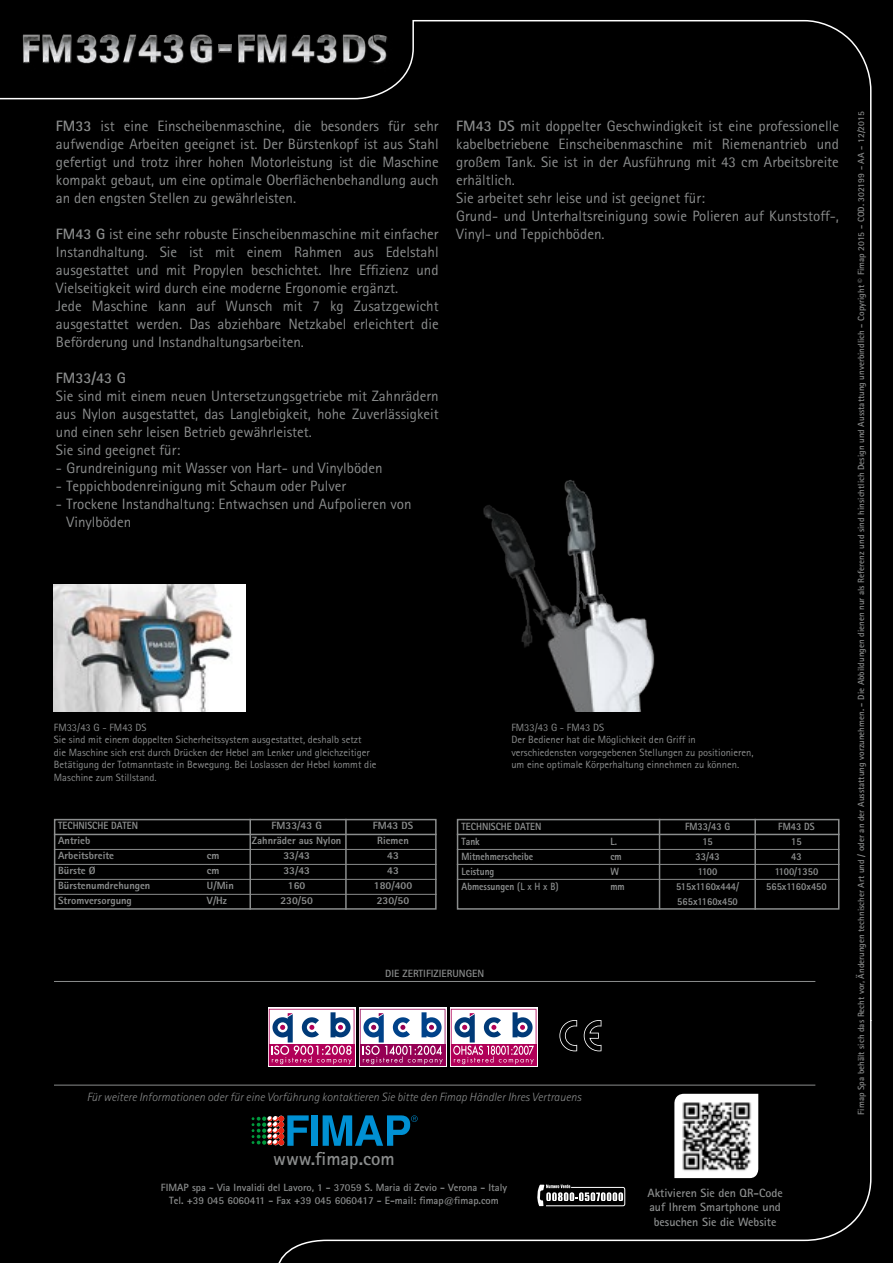
<style>
.page{position:relative;width:893px;height:1263px;background:#000}
.page>*{position:absolute;margin:0;border:0;box-sizing:border-box;transform-origin:0 0}
.t1{font:700 18.75px "Rotis Sans Serif";color:#8b8d8d}
.t2{font:15px/18px "Rotis Sans Serif";color:#8b8d8d}
.t3{font:700 15px "Rotis Sans Serif";color:#8b8d8d}
.t4{font:italic 300 12px "Rotis Sans Serif";color:#8b8d8d}
.t5{font:700 12px/14.4px "Rotis Sans Serif";color:#8b8d8d;text-align:center}
.t6{font:10.5px/12.6px "Rotis Sans Serif";color:#8b8d8d}
.t7{font:800 10.5px "Rotis Sans Serif";color:#8b8d8d;scale:.9 1}
.t8{font:800 10.5px "Rotis Sans Serif";color:#8b8d8d}
.t9{font:700 10.5px/13.5px "Rotis Sans Serif";color:#8b8d8d;text-align:center}
.t10{font:700 9px "Rotis Sans Serif";color:#8b8d8d}
.s1{font-weight:700}
</style>
<div class="page">
<img style="left:431px;top:452px;width:356px;height:259px">
<img style="left:54px;top:584px;width:191px;height:127px">
<img style="left:17px;top:24px;width:2px;height:60px">
<img style="left:19px;top:24px;width:35px;height:60px">
<img style="left:207px;top:24px;width:62px;height:60px">
<img style="left:207px;top:24px;width:47px;height:51px">
<img style="left:54px;top:24px;width:46px;height:60px">
<img style="left:269px;top:24px;width:51px;height:60px">
<img style="left:184px;top:24px;width:23px;height:60px">
<img style="left:159px;top:24px;width:25px;height:60px">
<svg style="left:77px;top:35px;width:106px;height:28px"></svg>
<img style="left:100px;top:24px;width:59px;height:60px">
<svg style="left:190px;top:35px;width:22px;height:28px"></svg>
<img style="left:320px;top:24px;width:25px;height:60px">
<svg style="left:343px;top:35px;width:2px;height:28px"></svg>
<img style="left:345px;top:24px;width:48px;height:60px">
<hr style="left:54px;top:981px;width:761px;height:1px;background:#8b8d8d">
<div style="left:54px;top:819px;width:383px;height:91px;border:2px solid #8b8d8d"></div>
<div style="left:457px;top:819px;width:382px;height:91px;border:2px solid #8b8d8d"></div>
<hr style="left:54px;top:834px;width:383px;height:1px;background:#8b8d8d">
<hr style="left:54px;top:849px;width:383px;height:1px;background:#8b8d8d">
<hr style="left:54px;top:864px;width:383px;height:1px;background:#8b8d8d">
<hr style="left:54px;top:879px;width:383px;height:1px;background:#8b8d8d">
<hr style="left:54px;top:894px;width:383px;height:1px;background:#8b8d8d">
<hr style="left:457px;top:834px;width:382px;height:1px;background:#8b8d8d">
<hr style="left:457px;top:849px;width:382px;height:1px;background:#8b8d8d">
<hr style="left:457px;top:864px;width:382px;height:1px;background:#8b8d8d">
<hr style="left:457px;top:879px;width:382px;height:1px;background:#8b8d8d">
<hr style="left:249px;top:819px;width:2px;height:91px;background:#8b8d8d">
<hr style="left:345px;top:819px;width:2px;height:91px;background:#8b8d8d">
<hr style="left:659px;top:819px;width:1px;height:91px;background:#8b8d8d">
<hr style="left:754px;top:819px;width:2px;height:91px;background:#8b8d8d">
<hr style="left:54px;top:1085px;width:761px;height:1px;background:#8b8d8d">
<img style="left:680px;top:1100px;width:72px;height:71px">
<p class="t2" style="left:56px;top:117px;width:384px;text-align:justify"><span class="s1">FM33</span> ist eine Einscheibenmaschine, die besonders für sehr aufwendige Arbeiten geeignet ist. Der Bürstenkopf ist aus Stahl gefertigt und trotz ihrer hohen Motorleistung ist die Maschine kompakt gebaut, um eine optimale Oberflächenbehandlung auch an den engsten Stellen zu gewährleisten.</p>
<p class="t2" style="left:56px;top:225px;width:384px"><span class="s1">FM43 G</span> ist eine sehr robuste Einscheibenmaschine mit einfacher Instandhaltung. Sie ist mit einem Rahmen aus Edelstahl ausgestattet und mit Propylen beschichtet. Ihre Effizienz und Vielseitigkeit wird durch eine moderne Ergonomie ergänzt.<br>Jede Maschine kann auf Wunsch mit 7 kg Zusatzgewicht ausgestattet werden. Das abziehbare Netzkabel erleichtert die Beförderung und Instandhaltungsarbeiten.</p>
<p class="t3" style="left:56px;top:368px;width:71px">FM33/43 G</p>
<p class="t2" style="left:56px;top:387px;width:384px">Sie sind mit einem neuen Untersetzungsgetriebe mit Zahnrädern aus Nylon ausgestattet, das Langlebigkeit, hohe Zuverlässigkeit und einen sehr leisen Betrieb gewährleistet.<br>Sie sind geeignet für:</p>
<p class="t2" style="left:56px;top:459px;width:328px">- Grundreinigung mit Wasser von Hart- und Vinylböden</p>
<p class="t2" style="left:56px;top:477px;width:292px">- Teppichbodenreinigung mit Schaum oder Pulver</p>
<p class="t2" style="left:67px;top:495px;width:346px;text-indent:-11px">- Trockene Instandhaltung: Entwachsen und Aufpolieren von<br>Vinylböden</p>
<p class="t2" style="left:456px;top:117px;width:384px"><span class="s1">FM43 DS</span> mit doppelter Geschwindigkeit ist eine professionelle kabelbetriebene Einscheibenmaschine mit Riemenantrieb und großem Tank. Sie ist in der Ausführung mit 43 cm Arbeitsbreite erhältlich.<br>Sie arbeitet sehr leise und ist geeignet für:<br>Grund- und Unterhaltsreinigung sowie Polieren auf Kunststoff-, Vinyl- und Teppichböden.</p>
<p class="t6" style="left:54px;top:721px;width:324px">FM33/43 G - FM43 DS<br>Sie sind mit einem doppelten Sicherheitssystem ausgestattet, deshalb setzt die Maschine sich erst durch Drücken der Hebel am Lenker und gleichzeitiger Betätigung der Totmanntaste in Bewegung. Bei Loslassen der Hebel kommt die Maschine zum Stillstand.</p>
<p class="t7" style="left:58px;top:819px;width:90px">TECHNISCHE DATEN</p>
<p class="t8" style="left:272px;top:819px;width:52px">FM33/43 G</p>
<p class="t8" style="left:373px;top:819px;width:42px">FM43 DS</p>
<p class="t8" style="left:58px;top:834px;width:34px">Antrieb</p>
<p class="t8" style="left:252px;top:834px;width:91px">Zahnräder aus Nylon</p>
<p class="t8" style="left:377px;top:834px;width:33px">Riemen</p>
<p class="t8" style="left:58px;top:849px;width:57px">Arbeitsbreite</p>
<p class="t8" style="left:207px;top:849px;width:14px">cm</p>
<p class="t8" style="left:283px;top:849px;width:28px">33/43</p>
<p class="t8" style="left:387px;top:849px;width:13px">43</p>
<p class="t8" style="left:58px;top:864px;width:39px">Bürste Ø</p>
<p class="t8" style="left:207px;top:864px;width:14px">cm</p>
<p class="t8" style="left:283px;top:864px;width:28px">33/43</p>
<p class="t8" style="left:387px;top:864px;width:13px">43</p>
<p class="t8" style="left:58px;top:879px;width:94px">Bürstenumdrehungen</p>
<p class="t8" style="left:207px;top:879px;width:28px">U/Min</p>
<p class="t8" style="left:288px;top:879px;width:19px">160</p>
<p class="t8" style="left:374px;top:879px;width:40px">180/400</p>
<p class="t8" style="left:58px;top:894px;width:75px">Stromversorgung</p>
<p class="t8" style="left:207px;top:894px;width:22px">V/Hz</p>
<p class="t8" style="left:280px;top:894px;width:34px">230/50</p>
<p class="t8" style="left:377px;top:894px;width:34px">230/50</p>
<p class="t6" style="left:511px;top:721px;width:244px">FM33/43 G - FM43 DS<br>Der Bediener hat die Möglichkeit den Griff in verschiedensten vorgegebenen Stellungen zu positionieren, um eine optimale Körperhaltung einnehmen zu können.</p>
<p class="t7" style="left:462px;top:820px;width:90px">TECHNISCHE DATEN</p>
<p class="t7" style="left:685px;top:820px;width:52px">FM33/43 G</p>
<p class="t7" style="left:778px;top:820px;width:42px">FM43 DS</p>
<p class="t7" style="left:462px;top:835px;width:22px">Tank</p>
<p class="t7" style="left:610px;top:835px;width:9px">L.</p>
<p class="t7" style="left:702px;top:835px;width:13px">15</p>
<p class="t7" style="left:791px;top:835px;width:13px">15</p>
<p class="t7" style="left:462px;top:850px;width:81px">Mitnehmerscheibe</p>
<p class="t7" style="left:610px;top:850px;width:14px">cm</p>
<p class="t7" style="left:696px;top:850px;width:28px">33/43</p>
<p class="t7" style="left:791px;top:850px;width:13px">43</p>
<p class="t7" style="left:462px;top:865px;width:38px">Leistung</p>
<p class="t7" style="left:610px;top:865px;width:11px">W</p>
<p class="t7" style="left:698px;top:865px;width:23px">1100</p>
<p class="t7" style="left:775px;top:865px;width:50px">1100/1350</p>
<p class="t7" style="left:462px;top:880px;width:109px">Abmessungen <span class="s1">(L x H x B)</span></p>
<p class="t7" style="left:610px;top:880px;width:17px">mm</p>
<p class="t7" style="left:676px;top:880px;width:72px">515x1160x444/</p>
<p class="t7" style="left:766px;top:880px;width:69px">565x1160x450</p>
<p class="t7" style="left:677px;top:895px;width:69px">565x1160x450</p>
<p class="t9" style="left:385px;top:966px;width:100px">DIE ZERTIFIZIERUNGEN</p>
<p class="t4" style="left:87px;top:1090px;width:496px">Für weitere Informationen oder für eine Vorführung kontaktieren Sie bitte den Fimap Händler Ihres Vertrauens</p>
<p class="t1" style="left:273px;top:1146px;width:123px">www.fimap.com</p>
<p class="t9" style="left:161px;top:1180px;width:348px">FIMAP spa - Via Invalidi del Lavoro, 1 - 37059 S. Maria di Zevio - Verona - Italy<br>Tel. +39 045 6060411 - Fax +39 045 6060417 - E-mail: fimap@fimap.com</p>
<p class="t5" style="left:647px;top:1185px;width:137px">Aktivieren Sie den QR-Code auf Ihrem Smartphone und besuchen Sie die Website</p>
<p class="t10" style="left:855px;top:1115px;width:1005px;rotate:-90deg">Fimap Spa behält sich das Recht vor, Änderungen technischer Art und / oder an der Ausstattung vorzunehmen. - Die Abbildungen dienen nur als Referenz und sind hinsichtlich Design und Ausstattung unverbindlich - Copyright © Fimap 2015 - COD. 302199 - AA - 12/2015</p>
</div>
